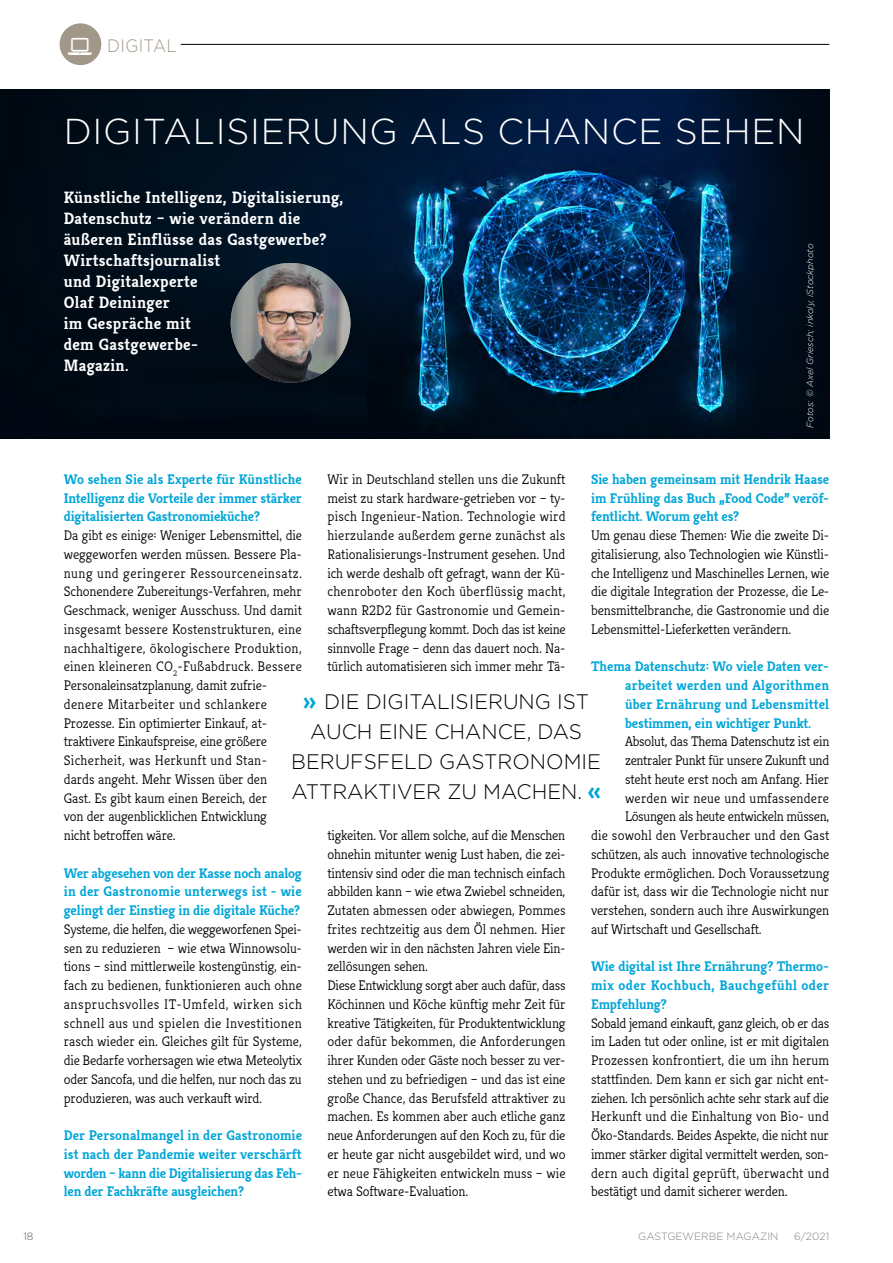
<style>
.page{position:relative;width:893px;height:1263px;background:#fff}
.page>*{position:absolute;margin:0;border:0;box-sizing:border-box;transform-origin:0 0}
.t1{font:300 36px "Gotham";letter-spacing:.02em;color:#fff}
.t2{font:300 21px/30px "Gotham";color:#000;text-align:center}
.t3{font:300 18px "Gotham";letter-spacing:.02em;color:#a2988a;scale:.92 1}
.t4{font:700 16.5px/21px "Kreon";letter-spacing:.02em;color:#fff}
.t5{font:300 13.95px/18.8px "Kreon";letter-spacing:-.01em;color:#000;text-align:justify}
.t6{font:700 13.95px/18.8px "Kreon";letter-spacing:-.01em;color:#00a6d8;text-align:justify}
.t7{font:300 13.95px "Kreon";letter-spacing:.015em;color:#000}
.t8{font:300 10.5px "Gotham";color:#808285}
.t9{font:300 10.5px "Gotham";color:#58595b}
.t10{font:italic 300 9px "Gotham";color:#fff}
.s1{font-family:"Meta";font-weight:700;font-size:24.3px;color:#00a6d8}
</style>
<div class="page">
<img style="left:0;top:89px;width:829px;height:349px">
<hr style="left:181px;top:44px;width:648px;height:1px;background:#000">
<div style="left:60px;top:23px;width:41px;height:42px;background:#a2988a;border-radius:50%"></div>
<img style="left:231px;top:263px;width:119px;height:120px;border-radius:60px">
<p class="t3" style="left:107px;top:35px;width:77px">DIGITAL</p>
<h1 class="t1" style="left:64px;top:108px;width:742px">DIGITALISIERUNG ALS CHANCE SEHEN</h1>
<p class="t4" style="left:64px;top:186px;width:281px">Künstliche Intelligenz, Digitalisierung,<br>Datenschutz – wie verändern die äußeren Einflüsse das Gastgewerbe?<br>Wirtschaftsjournalist<br>und Digitalexperte<br>Olaf Deininger<br>im Gespräche mit<br>dem Gastgewerbe-<br>Magazin.</p>
<p class="t10" style="left:804px;top:428px;width:186px;rotate:-90deg">Fotos: © Axel Griesch; inkoly, iStockphoto</p>
<p class="t6" style="left:64px;top:470px;width:240px">Wo sehen Sie als Experte für Künstliche Intelligenz die Vorteile der immer stärker digitalisierten Gastronomieküche?</p>
<p class="t5" style="left:64px;top:526px;width:240px;text-align:left">Da gibt es einige: Weniger Lebensmittel, die weggeworfen werden müssen. Bessere Pla&shy;nung und geringerer Ressourceneinsatz.<br>Schonendere Zubereitungs-Verfahren, mehr Geschmack, weniger Ausschuss. Und damit insgesamt bessere Kostenstrukturen, eine nachhaltigere, ökologischere Produktion, einen kleineren CO<sub>2</sub>-Fußabdruck. Bessere Personaleinsatzplanung, damit zufrie&shy;denere Mitarbeiter und schlankere Prozesse. Ein optimierter Einkauf, at&shy;traktivere Einkaufspreise, eine größere Sicherheit, was Herkunft und Stan-<br>dards angeht. Mehr Wissen über den<br>Gast. Es gibt kaum einen Bereich, der<br>von der augenblicklichen Entwicklung<br>nicht betroffen wäre.</p>
<p class="t6" style="left:64px;top:863px;width:240px">Wer abgesehen von der Kasse noch analog in der Gastronomie unterwegs ist - wie gelingt der Einstieg in die digitale Küche?</p>
<p class="t5" style="left:64px;top:920px;width:240px">Systeme, die helfen, die weggeworfenen Spei&shy;sen zu reduzieren – wie etwa Winnowsolu&shy;tions – sind mittlerweile kostengünstig, ein&shy;fach zu bedienen, funktionieren auch ohne anspruchsvolles IT-Umfeld, wirken sich schnell aus und spielen die Investitionen rasch wieder ein. Gleiches gilt für Systeme, die Bedarfe vorhersagen wie etwa Meteolytix oder Sancofa, und die helfen, nur noch das zu produzieren, was auch verkauft wird.</p>
<p class="t6" style="left:64px;top:1126px;width:240px">Der Personalmangel in der Gastronomie ist nach der Pandemie weiter verschärft worden – kann die Digitalisierung das Feh&shy;len der Fachkräfte ausgleichen?</p>
<p class="t6" style="left:591px;top:470px;width:240px">Sie haben gemeinsam mit Hendrik Haase im Frühling das Buch „Food Code” veröf&shy;fentlicht. Worum geht es?</p>
<p class="t5" style="left:591px;top:526px;width:240px">Um genau diese Themen: Wie die zweite Di&shy;gitalisierung, also Technologien wie Künstli&shy;che Intelligenz und Maschinelles Lernen, wie die digitale Integration der Prozesse, die Le&shy;bensmittelbranche, die Gastronomie und die Lebensmittel-Lieferketten verändern.</p>
<p class="t6" style="left:625px;top:657px;width:206px;text-indent:-34px">Thema Datenschutz: Wo viele Daten ver&shy;arbeitet werden und Algorithmen über Ernährung und Lebensmittel bestimmen, ein wichtiger Punkt.</p>
<p class="t5" style="left:625px;top:733px;width:206px">Absolut, das Thema Datenschutz ist ein</p>
<p class="t5" style="left:625px;top:751px;width:206px">zentraler Punkt für unsere Zukunft und</p>
<p class="t5" style="left:625px;top:770px;width:206px">steht heute erst noch am Anfang. Hier</p>
<p class="t7" style="left:625px;top:790px;width:205px">werden wir neue und umfassendere</p>
<p class="t5" style="left:625px;top:808px;width:206px">Lösungen als heute entwickeln müssen,</p>
<p class="t7" style="left:591px;top:828px;width:240px">die sowohl den Verbraucher und den Gast</p>
<p class="t5" style="left:591px;top:845px;width:240px">schützen, als auch innovative technologische</p>
<p class="t5" style="left:591px;top:864px;width:240px">Produkte ermöglichen. Doch Voraussetzung</p>
<p class="t5" style="left:591px;top:883px;width:240px">dafür ist, dass wir die Technologie nicht nur</p>
<p class="t5" style="left:591px;top:901px;width:240px">verstehen, sondern auch ihre Auswirkungen</p>
<p class="t5" style="left:591px;top:920px;width:172px">auf Wirtschaft und Gesellschaft.</p>
<p class="t6" style="left:591px;top:957px;width:240px">Wie digital ist Ihre Ernährung? Thermo&shy;mix oder Kochbuch, Bauchgefühl oder Empfehlung?</p>
<p class="t5" style="left:591px;top:1014px;width:240px">Sobald jemand einkauft, ganz gleich, ob er das im Laden tut oder online, ist er mit digitalen Prozessen konfrontiert, die um ihn herum stattfinden. Dem kann er sich gar nicht ent&shy;ziehen. Ich persönlich achte sehr stark auf die Herkunft und die Einhaltung von Bio- und Öko-Standards. Beides Aspekte, die nicht nur immer stärker digital vermittelt werden, son&shy;dern auch digital geprüft, überwacht und bestätigt und damit sicherer werden.</p>
<p class="t5" style="left:327px;top:470px;width:240px">Wir in Deutschland stellen uns die Zukunft meist zu stark hardware-getrieben vor – ty&shy;pisch Ingenieur-Nation. Technologie wird hierzulande außerdem gerne zunächst als Rationalisierungs-Instrument gesehen. Und ich werde deshalb oft gefragt, wann der Kü&shy;chenroboter den Koch überflüssig macht, wann R2D2 für Gastronomie und Gemein&shy;schaftsverpflegung kommt. Doch das ist keine sinnvolle Frage – denn das dauert noch. Na&shy;türlich automatisieren sich immer mehr Tä-</p>
<h2 class="t2" style="left:291px;top:686px;width:311px"><span class="s1">»</span> DIE DIGITALISIERUNG IST<br>AUCH EINE CHANCE, DAS<br>BERUFSFELD GASTRONOMIE<br>ATTRAKTIVER ZU MACHEN. <span class="s1">«</span></h2>
<p class="t5" style="left:327px;top:826px;width:240px;text-align:left">tigkeiten. Vor allem solche, auf die Menschen ohnehin mitunter wenig Lust haben, die zei&shy;tintensiv sind oder die man technisch einfach abbilden kann – wie etwa Zwiebel schneiden, Zutaten abmessen oder abwiegen, Pommes frites rechtzeitig aus dem Öl nehmen. Hier werden wir in den nächsten Jahren viele Ein&shy;zellösungen sehen.<br>Diese Entwicklung sorgt aber auch dafür, dass Köchinnen und Köche künftig mehr Zeit für kreative Tätigkeiten, für Produktentwicklung oder dafür bekommen, die Anforderungen ihrer Kunden oder Gäste noch besser zu ver&shy;stehen und zu befriedigen – und das ist eine große Chance, das Berufsfeld attraktiver zu machen. Es kommen aber auch etliche ganz neue Anforderungen auf den Koch zu, für die er heute gar nicht ausgebildet wird, und wo er neue Fähigkeiten entwickeln muss – wie etwa Software-Evaluation.</p>
<p class="t9" style="left:23px;top:1229px;width:12px">18</p>
<p class="t8" style="left:638px;top:1229px;width:142px">GASTGEWERBE MAGAZIN</p>
<p class="t8" style="left:794px;top:1229px;width:36px">6/2021</p>
</div>
